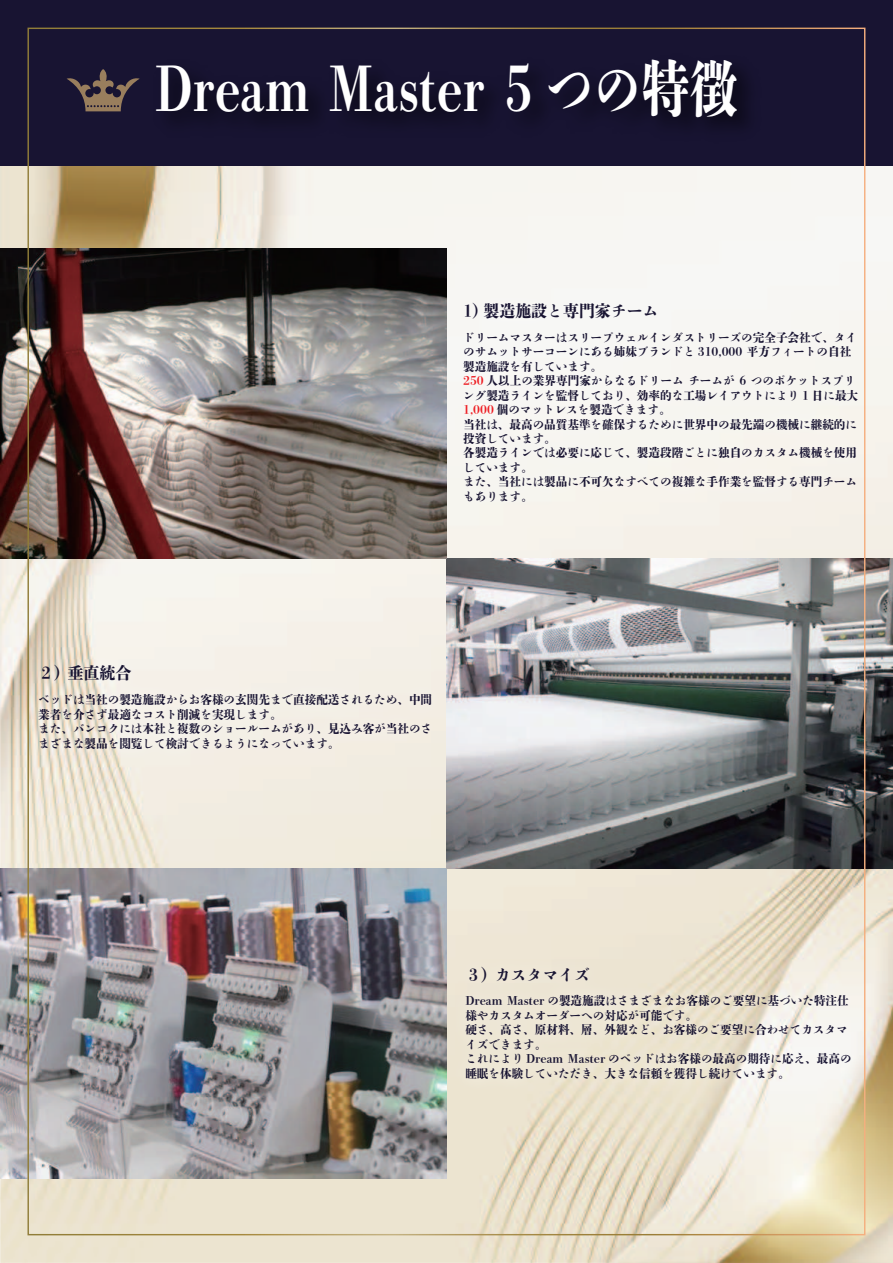
<style>
.page{position:relative;width:893px;height:1263px;background:#fff}
.page>*{position:absolute;margin:0;border:0;box-sizing:border-box;transform-origin:0 0}
.t1{font:800 62.4px "DNP Shuei Shogo Min Std";color:#fff;scale:.77 1}
.t2{font:800 16.5px "DNP Shuei Shogo Min Std";color:#181432;scale:.96 1}
.t3{font:800 12px/14.4px "DNP Shuei Shogo Min Std";color:#181432;scale:.96 1}
.s1{color:#ee1d23}
</style>
<div class="page">
<img style="left:0;top:165px;width:893px;height:1098px">
<div style="left:0;top:0;width:893px;height:165px;background:#181432"></div>
<img style="left:0;top:868px;width:446px;height:310px">
<img style="left:446px;top:558px;width:447px;height:310px">
<img style="left:0;top:248px;width:446px;height:310px">
<div style="left:440px;top:280px;width:441px;height:247px;background:#f7f5f1"></div>
<img style="left:16px;top:642px;width:439px;height:132px">
<img style="left:443px;top:943px;width:431px;height:160px">
<svg style="left:67px;top:69px;width:73px;height:42px"></svg>
<h1 class="t1" style="left:155px;top:44px;width:759px">Dream Master 5 つの特徴</h1>
<h2 class="t2" style="left:463px;top:299px;width:205px">1) 製造施設と専門家チーム</h2>
<p class="t3" style="left:463px;top:330px;width:413px">ドリームマスターはスリープウェルインダストリーズの完全子会社で、タイのサムットサーコーンにある姉妹ブランドと 310,000 平方フィートの自社製造施設を有しています。<br><span class="s1">250</span> 人以上の業界専門家からなるドリーム チームが 6 つのポケットスプリング製造ラインを監督しており、効率的な工場レイアウトにより 1 日に最大<br><span class="s1">1,000</span> 個のマットレスを製造できます。<br>当社は、最高の品質基準を確保するために世界中の最先端の機械に継続的に投資しています。<br>各製造ラインでは必要に応じて、製造段階ごとに独自のカスタム機械を使用しています。<br>また、当社には製品に不可欠なすべての複雑な手作業を監督する専門チームもあります。</p>
<h2 class="t2" style="left:38px;top:662px;width:98px">２) 垂直統合</h2>
<p class="t3" style="left:38px;top:692px;width:412px">ベッドは当社の製造施設からお客様の玄関先まで直接配送されるため、中間業者を介さず最適なコスト削減を実現します。<br>また、バンコクには本社と複数のショールームがあり、見込み客が当社のさまざまな製品を閲覧して検討できるようになっています。</p>
<h2 class="t2" style="left:465px;top:963px;width:132px">３) カスタマイズ</h2>
<p class="t3" style="left:465px;top:993px;width:404px">Dream Master の製造施設はさまざまなお客様のご要望に基づいた特注仕様やカスタムオーダーへの対応が可能です。<br>硬さ、高さ、原材料、層、外観など、お客様のご要望に合わせてカスタマイズできます。<br>これにより Dream Master のベッドはお客様の最高の期待に応え、最高の睡眠を体験していただき、大きな信頼を獲得し続けています。</p>
</div>
